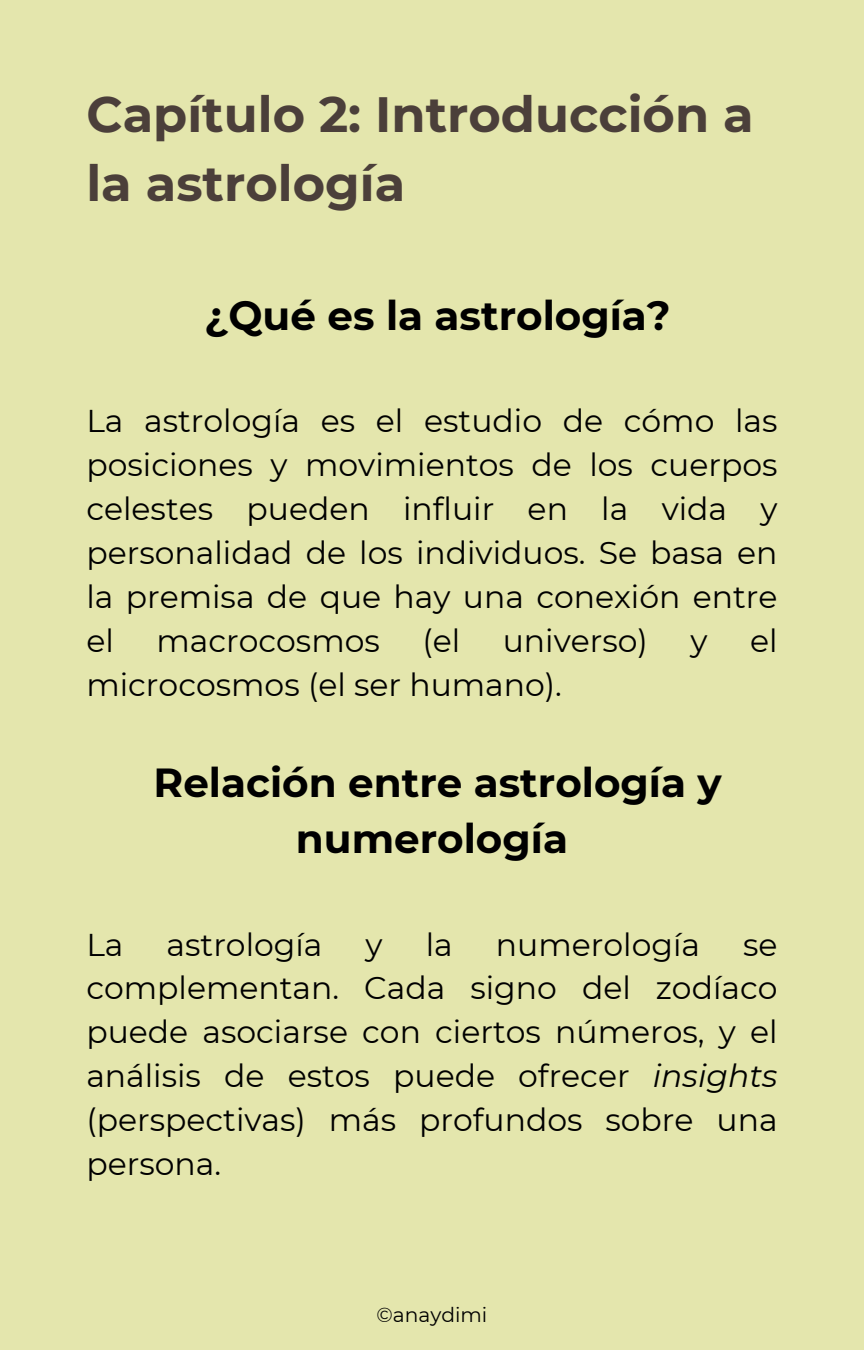
<style>
.page{position:relative;width:864px;height:1350px;background:#e4e6ad}
.page>*{position:absolute;margin:0;border:0;box-sizing:border-box;transform-origin:0 0}
.t1{font:700 49.5px/69.3px "Montserrat";color:#4b3f3a}
.t2{font:700 40.5px/55.8px "Montserrat";color:#000;text-align:center}
.t3{font:31.5px/43.9px "Montserrat";color:#000;text-align:justify}
.t4{font:20.25px "Montserrat";color:#000}
.s1{font-style:italic}
</style>
<div class="page">
<h1 class="t1" style="left:86px;top:80px;width:669px">Capítulo 2: Introducción a la astrología</h1>
<h2 class="t2" style="left:205px;top:287px;width:468px">¿Qué es la astrología?</h2>
<h3 class="t3" style="left:86px;top:399px;width:693px">La astrología es el estudio de cómo las posiciones y movimientos de los cuerpos celestes pueden influir en la vida y personalidad de los individuos. Se basa en la premisa de que hay una conexión entre el</h3>
<h3 class="t3" style="left:156px;top:619px;width:225px">macrocosmos</h3>
<h3 class="t3" style="left:422px;top:619px;width:39px">(el</h3>
<h3 class="t3" style="left:503px;top:619px;width:147px">universo)</h3>
<h3 class="t3" style="left:690px;top:619px;width:19px">y</h3>
<h3 class="t3" style="left:750px;top:619px;width:29px">el</h3>
<h3 class="t3" style="left:86px;top:662px;width:477px">microcosmos (el ser humano).</h3>
<h2 class="t2" style="left:154px;top:755px;width:570px">Relación entre astrología y numerología</h2>
<h3 class="t3" style="left:86px;top:922px;width:39px">La</h3>
<h3 class="t3" style="left:167px;top:922px;width:157px">astrología</h3>
<h3 class="t3" style="left:366px;top:922px;width:19px">y</h3>
<h3 class="t3" style="left:426px;top:922px;width:29px">la</h3>
<h3 class="t3" style="left:496px;top:922px;width:206px">numerología</h3>
<h3 class="t3" style="left:86px;top:922px;width:693px;text-indent:657px">se complementan. Cada signo del zodíaco puede asociarse con ciertos números, y el análisis de estos puede ofrecer <span class="s1">insights </span>(perspectivas) más profundos sobre una persona.</h3>
<p class="t4" style="left:377px;top:1303px;width:112px">©anaydimi</p>
</div>
